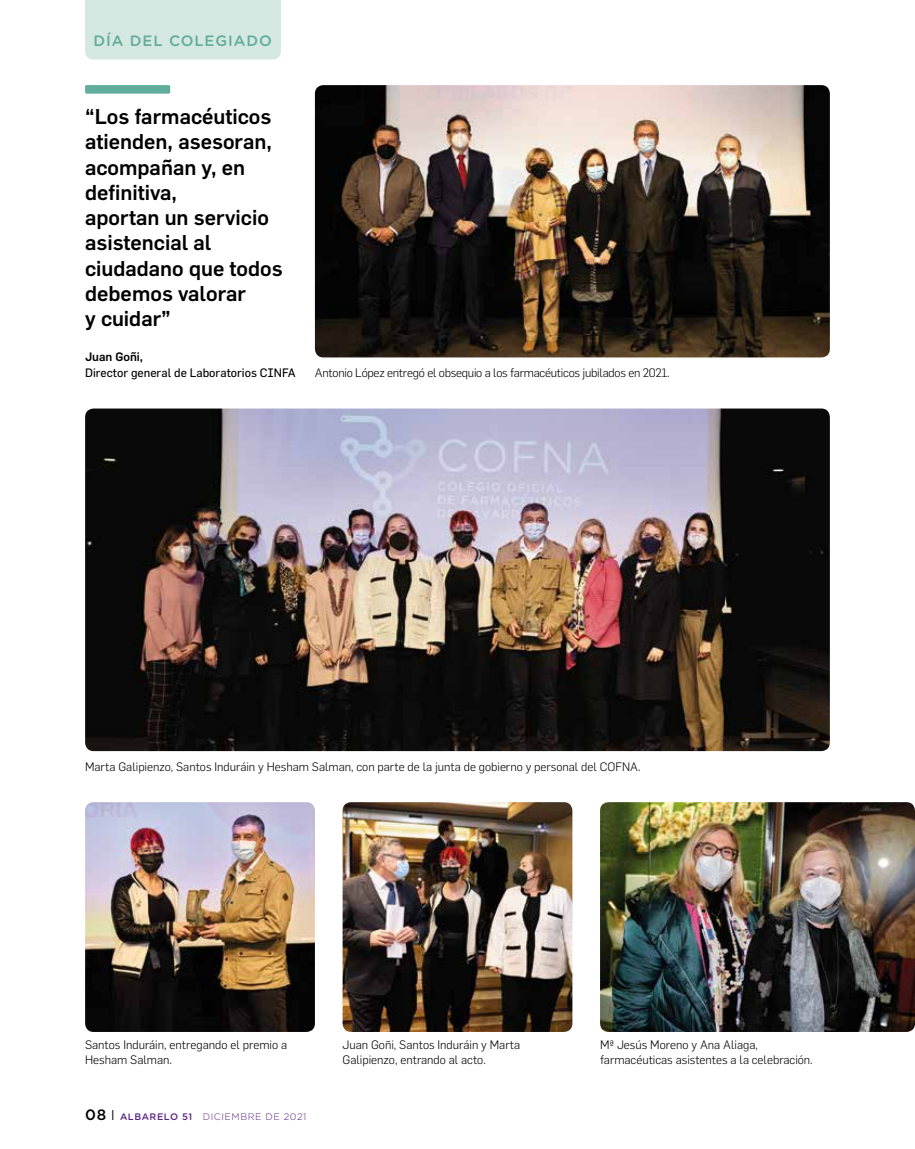
<style>
.page{position:relative;width:915px;height:1149px;background:#fff}
.page>*{position:absolute;margin:0;border:0;box-sizing:border-box;transform-origin:0 0}
.t1{font:500 21px/25.2px "Flama";color:#000}
.t2{font:500 15px "Gotham Rounded";letter-spacing:.06em;color:#5fad9a}
.t3{font:300 12px/15px "Flama";color:#000}
.t4{font:300 12px "Flama";letter-spacing:-.02em;color:#000}
.t5{font:12px "Flama";color:#000}
.t6{font:500 12px "Flama";color:#000}
.t7{font:300 9.45px "Gotham";letter-spacing:.06em;color:#572381}
.s1{font-family:"Gotham Rounded";font-weight:500;font-size:15px;color:#000}
.s2{font-size:19.5px;color:#000}
.s3{font-family:"Gotham Rounded";font-weight:500}
</style>
<div class="page">
<div style="left:85px;top:0;width:196px;height:60px;background:#d4e7e0"></div>
<div style="left:85px;top:85px;width:85px;height:9px;background:#5fad9a;border-radius:2px"></div>
<img style="left:315px;top:85px;width:514px;height:272px">
<img style="left:85px;top:802px;width:230px;height:229px">
<img style="left:600px;top:802px;width:314px;height:229px">
<img style="left:342px;top:802px;width:230px;height:229px">
<img style="left:85px;top:408px;width:744px;height:342px">
<p class="t2" style="left:94px;top:30px;width:179px">DÍA DEL COLEGIADO</p>
<h1 class="t1" style="left:85px;top:102px;width:199px">“Los farmacéuticos atienden, asesoran, acompañan y, en definitiva,<br>aportan un servicio asistencial al ciudadano que todos debemos valorar<br>y cuidar”</h1>
<p class="t6" style="left:85px;top:347px;width:59px">Juan Goñi,</p>
<p class="t5" style="left:85px;top:365px;width:191px">Director general de Laboratorios Cinfa</p>
<p class="t4" style="left:315px;top:365px;width:356px">Antonio López entregó el obsequio a los farmacéuticos jubilados en 2021.</p>
<p class="t3" style="left:85px;top:758px;width:556px">Marta Galipienzo, Santos Induráin y Hesham Salman, con parte de la junta de gobierno y personal del COFNA.</p>
<p class="t3" style="left:85px;top:1035px;width:203px">Santos Induráin, entregando el premio a<br>Hesham Salman.</p>
<p class="t3" style="left:600px;top:1035px;width:214px">Mª Jesús Moreno y Ana Aliaga, farmacéuticas asistentes a la celebración.</p>
<p class="t3" style="left:342px;top:1035px;width:179px">Juan Goñi, Santos Induráin y Marta<br>Galipienzo, entrando al acto.</p>
<p class="t7" style="left:85px;top:1110px;width:223px"><span class="s1">08</span> <span class="s2">ı</span> <span class="s3">ALBARELO 51</span> DICIEMBRE DE 2021</p>
</div>
